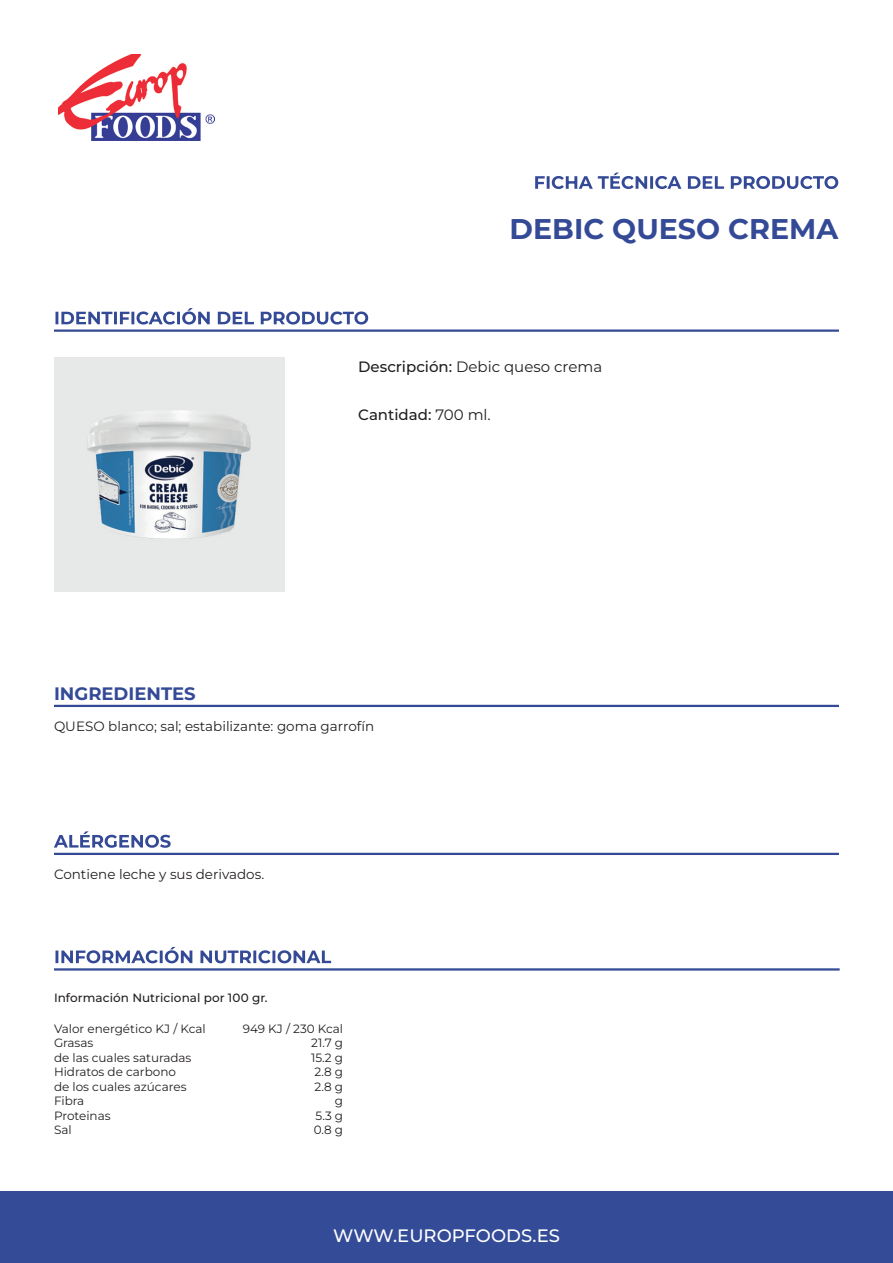
<style>
.page{position:relative;width:893px;height:1263px;background:#fff}
.page>*{position:absolute;margin:0;border:0;box-sizing:border-box;transform-origin:0 0}
.t1{font:700 28.5px "Montserrat";color:#344a96}
.t2{font:500 18px "Montserrat";color:#fff}
.t3{font:700 18px "Montserrat";color:#344a96}
.t4{font:15px "Montserrat";color:#231f20}
.t5{font:500 15px "Montserrat";color:#231f20}
.t6{font:13.5px "Montserrat";color:#231f20}
.t7{font:12px "Montserrat";color:#231f20}
.t8{font:500 12px "Montserrat";letter-spacing:.005em;color:#231f20}
.s1{font-weight:500}
.s2{font-weight:400}
</style>
<div class="page">
<svg style="left:54px;top:831px;width:117px;height:17px"></svg>
<img style="left:54px;top:358px;width:230px;height:233px">
<img style="left:58px;top:54px;width:156px;height:87px">
<hr style="left:54px;top:853px;width:785px;height:2px;background:#344a96">
<svg style="left:55px;top:947px;width:276px;height:16px"></svg>
<hr style="left:54px;top:968px;width:786px;height:2px;background:#344a96">
<hr style="left:54px;top:705px;width:785px;height:2px;background:#344a96">
<svg style="left:55px;top:308px;width:313px;height:16px"></svg>
<hr style="left:54px;top:329px;width:785px;height:3px;background:#344a96">
<svg style="left:535px;top:173px;width:303px;height:16px"></svg>
<div style="left:0;top:1191px;width:893px;height:72px;background:#344b97"></div>
<h1 class="t1" style="left:509px;top:209px;width:330px">DEBIC QUESO CREMA</h1>
<p class="t4" style="left:358px;top:357px;width:245px"><span class="s1">Descripción:</span> Debic queso crema</p>
<p class="t5" style="left:358px;top:405px;width:134px">Cantidad: <span class="s2">700 ml.</span></p>
<h2 class="t3" style="left:54px;top:681px;width:143px">INGREDIENTES</h2>
<p class="t6" style="left:54px;top:717px;width:322px">QUESO blanco; sal; estabilizante: goma garrofín</p>
<p class="t6" style="left:54px;top:865px;width:212px">Contiene leche y sus derivados.</p>
<p class="t8" style="left:54px;top:990px;width:215px">Información Nutricional por 100 gr.</p>
<p class="t7" style="left:54px;top:1021px;width:153px">Valor energético KJ / Kcal</p>
<p class="t7" style="left:243px;top:1021px;width:102px">949 KJ / 230 Kcal</p>
<p class="t7" style="left:54px;top:1035px;width:41px">Grasas</p>
<p class="t7" style="left:311px;top:1035px;width:33px">21.7 g</p>
<p class="t7" style="left:54px;top:1050px;width:139px">de las cuales saturadas</p>
<p class="t7" style="left:311px;top:1050px;width:33px">15.2 g</p>
<p class="t7" style="left:54px;top:1064px;width:123px">Hidratos de carbono</p>
<p class="t7" style="left:315px;top:1064px;width:30px">2.8 g</p>
<p class="t7" style="left:54px;top:1078px;width:134px">de los cuales azúcares</p>
<p class="t7" style="left:315px;top:1078px;width:30px">2.8 g</p>
<p class="t7" style="left:54px;top:1093px;width:32px">Fibra</p>
<p class="t7" style="left:335px;top:1093px;width:10px">g</p>
<p class="t7" style="left:54px;top:1107px;width:58px">Proteinas</p>
<p class="t7" style="left:316px;top:1107px;width:29px">5.3 g</p>
<p class="t7" style="left:54px;top:1122px;width:19px">Sal</p>
<p class="t7" style="left:314px;top:1122px;width:31px">0.8 g</p>
<h2 class="t2" style="left:333px;top:1224px;width:228px">WWW.EUROPFOODS.ES</h2>
</div>
